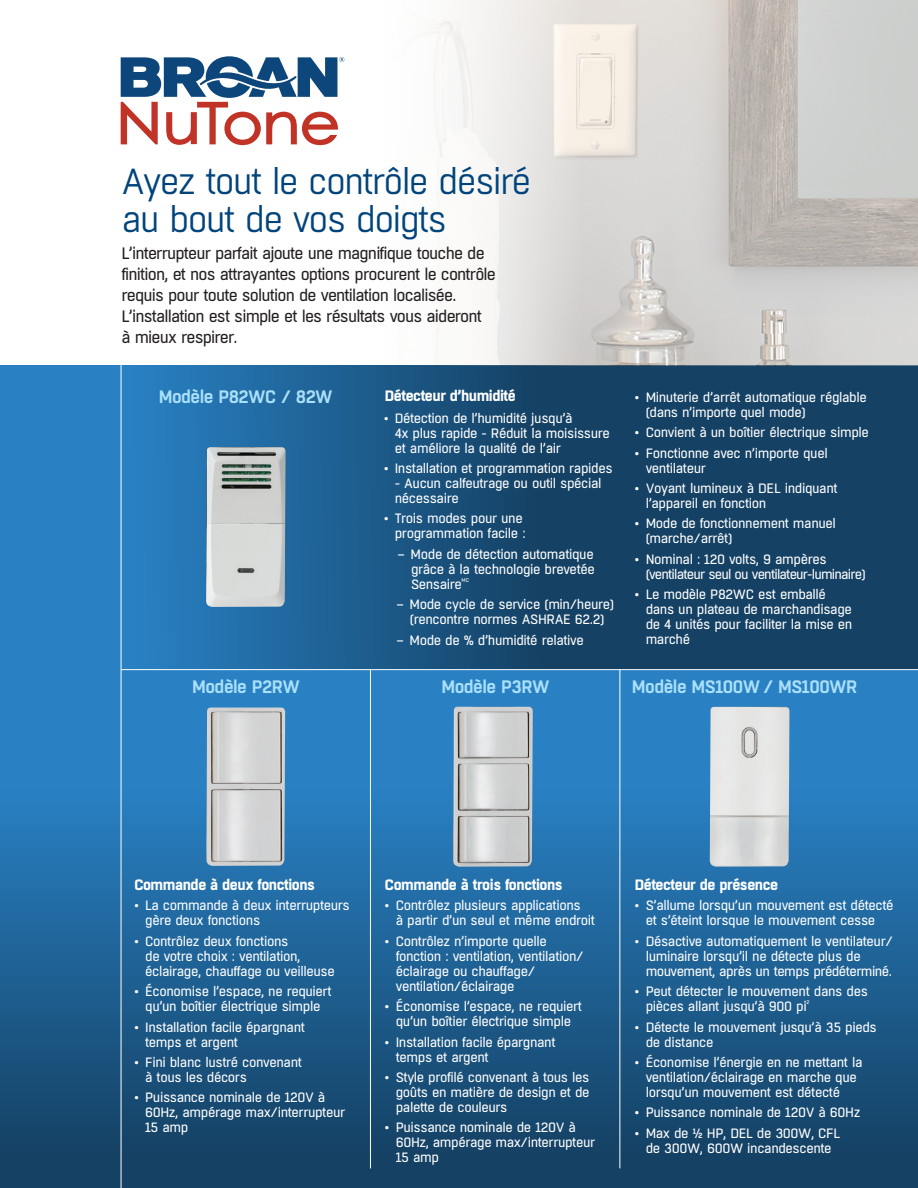
<style>
.page{position:relative;width:918px;height:1188px;background:#fff}
.page>*{position:absolute;margin:0;border:0;box-sizing:border-box;transform-origin:0 0}
.Header_CZ{font:36px/37.5px "Boxed";letter-spacing:-.05em;color:#00447b}
.Model_number_CZ{font:600 18px "Boxed";letter-spacing:-.03em;color:#aae0f9}
.body_CZ{font:16.5px/21px "Boxed";letter-spacing:-.05em;color:#231f20}
.subhead_CZ{font:700 15px "Boxed";letter-spacing:-.03em;color:#fff}
.bullets_cz{font:13.5px/15px "Boxed";letter-spacing:-.03em;color:#fff}
.bullets_cz-2{font:13.5px/15px "Boxed";letter-spacing:-.06em;color:#fff}
.bullets_cz-3{font:5.4px "Boxed";color:#fff}
</style>
<div class="page">
<div style="left:0;top:365px;width:918px;height:823px;background:#2981c4"></div>
<div style="left:0;top:691px;width:918px;height:497px;background:linear-gradient(to bottom,#2d8cd4,#143f60)"></div>
<svg style="left:120px;top:365px;width:798px;height:305px;background:#19507b"></svg>
<img style="left:431px;top:0;width:487px;height:365px">
<div style="left:116px;top:161px;width:419px;height:191px;background:#fff"></div>
<hr style="left:620px;top:669px;width:1px;height:499px;background:#fff">
<hr style="left:370px;top:669px;width:1px;height:499px;background:#fff">
<hr style="left:121px;top:365px;width:1px;height:823px;background:#fff">
<img style="left:206px;top:447px;width:80px;height:160px">
<img style="left:206px;top:708px;width:79px;height:158px">
<img style="left:453px;top:707px;width:80px;height:160px">
<img style="left:710px;top:707px;width:79px;height:160px">
<hr style="left:121px;top:669px;width:797px;height:1px;background:#fff">
<svg style="left:121px;top:56px;width:223px;height:89px"></svg>
<p class="Header_CZ" style="left:121px;top:164px;width:412px">Ayez tout le contrôle désiré au bout de vos doigts</p>
<p class="body_CZ" style="left:121px;top:244px;width:376px">L’interrupteur parfait ajoute une magnifique touche de finition, et nos attrayantes options procurent le contrôle requis pour toute solution de ventilation localisée.<br>L’installation est simple et les résultats vous aideront<br>à mieux respirer.</p>
<p class="Model_number_CZ" style="left:159px;top:385px;width:176px">Modèle P82WC / 82W</p>
<p class="Model_number_CZ" style="left:192px;top:675px;width:109px">Modèle P2RW</p>
<p class="subhead_CZ" style="left:385px;top:385px;width:132px">Détecteur d’humidité</p>
<p class="bullets_cz" style="left:395px;top:411px;width:217px;text-indent:-11px">• Détection de l’humidité jusqu’à<br>4x plus rapide - Réduit la moisissure et améliore la qualité de l’air</p>
<p class="bullets_cz" style="left:384px;top:461px;width:230px">• Installation et programmation rapides</p>
<p class="bullets_cz" style="left:395px;top:476px;width:208px">- Aucun calfeutrage ou outil spécial nécessaire</p>
<p class="bullets_cz" style="left:384px;top:512px;width:143px;text-align:right">• Trois modes pour une programmation facile :</p>
<p class="bullets_cz" style="left:411px;top:547px;width:185px;text-align:justify;text-indent:-14px">– Mode de détection automatique grâce à la technologie brevetée Sensaire</p>
<p class="bullets_cz-3" style="left:462px;top:577px;width:9px">MC</p>
<p class="bullets_cz" style="left:396px;top:597px;width:219px;text-align:center">– Mode cycle de service (min/heure) (rencontre normes ASHRAE 62.2)</p>
<p class="bullets_cz" style="left:396px;top:633px;width:189px">– Mode de % d’humidité relative</p>
<p class="Model_number_CZ" style="left:441px;top:675px;width:110px">Modèle P3RW</p>
<p class="bullets_cz" style="left:646px;top:390px;width:223px;text-indent:-11px">• Minuterie d’arrêt automatique réglable (dans n’importe quel mode)</p>
<p class="bullets_cz" style="left:635px;top:425px;width:236px">• Convient à un boîtier électrique simple</p>
<p class="bullets_cz" style="left:646px;top:446px;width:184px;text-indent:-11px">• Fonctionne avec n’importe quel ventilateur</p>
<p class="bullets_cz" style="left:646px;top:481px;width:193px;text-indent:-11px">• Voyant lumineux à DEL indiquant l’appareil en fonction</p>
<p class="bullets_cz" style="left:646px;top:516px;width:192px;text-indent:-11px">• Mode de fonctionnement manuel (marche/arrêt)</p>
<p class="bullets_cz-2" style="left:646px;top:552px;width:222px;text-indent:-11px">• Nominal : 120 volts, 9 ampères (ventilateur seul ou ventilateur-luminaire)</p>
<p class="bullets_cz" style="left:646px;top:587px;width:208px;text-indent:-11px">• Le modèle P82WC est emballé dans un plateau de marchandisage de 4 unités pour faciliter la mise en marché</p>
<p class="Model_number_CZ" style="left:632px;top:675px;width:227px">Modèle MS100W / MS100WR</p>
<p class="subhead_CZ" style="left:134px;top:875px;width:182px">Commande à deux fonctions</p>
<p class="bullets_cz" style="left:145px;top:898px;width:206px;text-indent:-11px">• La commande à deux interrupteurs gère deux fonctions</p>
<p class="bullets_cz" style="left:145px;top:934px;width:191px;text-indent:-11px">• Contrôlez deux fonctions<br>de votre choix : ventilation, éclairage, chauffage ou veilleuse</p>
<p class="bullets_cz" style="left:134px;top:984px;width:199px;text-align:center">• Économise l’espace, ne requiert qu’un boîtier électrique simple</p>
<p class="bullets_cz" style="left:145px;top:1020px;width:161px;text-indent:-11px">• Installation facile épargnant temps et argent</p>
<p class="bullets_cz" style="left:145px;top:1055px;width:158px;text-indent:-11px">• Fini blanc lustré convenant à tous les décors</p>
<p class="bullets_cz" style="left:145px;top:1090px;width:202px;text-indent:-11px">• Puissance nominale de 120V à<br>60Hz, ampérage max/interrupteur<br>15 amp</p>
<p class="subhead_CZ" style="left:385px;top:875px;width:179px">Commande à trois fonctions</p>
<p class="bullets_cz" style="left:396px;top:898px;width:201px;text-indent:-11px">• Contrôlez plusieurs applications<br>à partir d’un seul et même endroit</p>
<p class="bullets_cz" style="left:396px;top:934px;width:190px;text-indent:-11px">• Contrôlez n’importe quelle fonction : ventilation, ventilation/ éclairage ou chauffage/ ventilation/éclairage</p>
<p class="bullets_cz" style="left:385px;top:999px;width:199px;text-align:center">• Économise l’espace, ne requiert qu’un boîtier électrique simple</p>
<p class="bullets_cz" style="left:396px;top:1035px;width:161px;text-indent:-11px">• Installation facile épargnant temps et argent</p>
<p class="bullets_cz" style="left:396px;top:1070px;width:195px;text-align:justify;text-indent:-11px">• Style profilé convenant à tous les goûts en matière de design et de palette de couleurs</p>
<p class="bullets_cz" style="left:396px;top:1120px;width:201px;text-indent:-11px">• Puissance nominale de 120V à<br>60Hz, ampérage max/interrupteur<br>15 amp</p>
<p class="subhead_CZ" style="left:635px;top:875px;width:145px">Détecteur de présence</p>
<p class="bullets_cz" style="left:635px;top:898px;width:260px;text-align:center">• S’allume lorsqu’un mouvement est détecté et s’éteint lorsque le mouvement cesse</p>
<p class="bullets_cz" style="left:646px;top:934px;width:249px;text-indent:-11px">• Désactive automatiquement le ventilateur/ luminaire lorsqu’il ne détecte plus de mouvement, après un temps prédéterminé.</p>
<p class="bullets_cz" style="left:646px;top:984px;width:224px;text-indent:-11px">• Peut détecter le mouvement dans des pièces allant jusqu’à 900 pi</p>
<p class="bullets_cz-3" style="left:806px;top:999px;width:5px">2</p>
<p class="bullets_cz" style="left:646px;top:1020px;width:233px;text-indent:-11px">• Détecte le mouvement jusqu’à 35 pieds de distance</p>
<p class="bullets_cz" style="left:646px;top:1055px;width:218px;text-indent:-11px">• Économise l’énergie en ne mettant la ventilation/éclairage en marche que lorsqu’un mouvement est détecté</p>
<p class="bullets_cz" style="left:635px;top:1105px;width:227px">• Puissance nominale de 120V à 60Hz</p>
<p class="bullets_cz" style="left:635px;top:1126px;width:207px;text-align:center">• Max de ½ HP, DEL de 300W, CFL de 300W, 600W incandescente</p>
</div>
